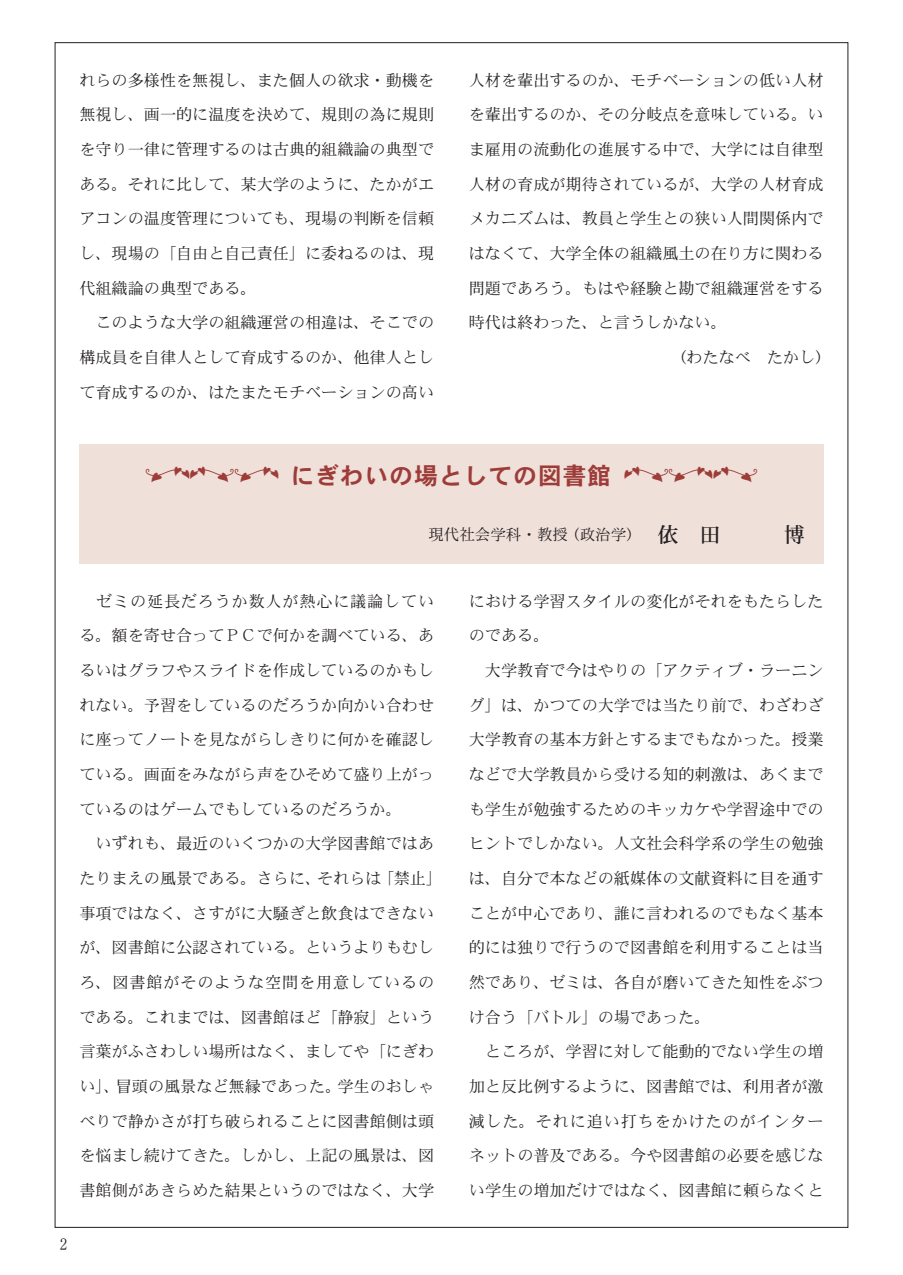
<style>
.page{position:relative;width:903px;height:1275px;background:#fff}
.page>*{position:absolute;margin:0;border:0;box-sizing:border-box;transform-origin:0 0}
.t1{font:23.62px "DFHS Gothic Std W7";letter-spacing:.05em;color:#9e3c39}
.t2{font:21px "DFHS Mincho Std W5";color:#231f20}
.t3{font:17.68px "DFHS Mincho Std W3";color:#231f20;scale:.84 1}
.t4{font:16.1px/34.6px "DFHS Mincho Std W3";color:#231f20;text-align:justify}
.t5{font:15.58px "DFHS Mincho Std W3";color:#231f20}
.s1{font-family:"Kfon"}
.s2{font-family:"DFHS Mincho Std W5";font-size:21px}
</style>
<div class="page">
<div style="left:79px;top:444px;width:744px;height:119px;background:#efe0d9"></div>
<p class="t4" style="left:79px;top:62px;width:356px">れらの多様性を無視し、また個人の欲求・動機を無視し、画一的に温度を決めて、規則の為に規則を守り一律に管理するのは古典的組織論の典型である。それに比して、某大学のように、たかがエアコンの温度管理についても、現場の判断を信頼し、現場の「自由と自己責任」に委ねるのは、現代組織論の典型である。</p>
<p class="t4" style="left:79px;top:305px;width:356px;text-indent:16px">このような大学の組織運営の相違は、そこでの構成員を自律人として育成するのか、他律人として育成するのか、はたまたモチベーションの高い</p>
<p class="t4" style="left:469px;top:62px;width:356px">人材を輩出するのか、モチベーションの低い人材</p>
<p class="t4" style="left:469px;top:97px;width:356px">を輩出するのか、その分岐点を意味している。い</p>
<p class="t4" style="left:469px;top:132px;width:356px">ま雇用の流動化の進展する中で、大学には自律型</p>
<p class="t4" style="left:469px;top:166px;width:356px">人材の育成が期待されているが、大学の人材育成</p>
<p class="t4" style="left:469px;top:201px;width:356px">メカニズムは、教員と学生との狭い人間関係内で</p>
<p class="t4" style="left:469px;top:236px;width:356px">はなくて、大学全体の組織風土の在り方に関わる</p>
<p class="t4" style="left:469px;top:270px;width:356px">問題であろう。もはや経験と勘で組織運営をする</p>
<p class="t4" style="left:469px;top:305px;width:259px">時代は終わった、と言うしかない。</p>
<p class="t4" style="left:670px;top:340px;width:163px">（わたなべ たかし）</p>
<h1 class="t1" style="left:146px;top:463px;width:613px"><span class="s1">NNN</span> にぎわいの場としての図書館 <span class="s1">NNN</span></h1>
<p class="t5" style="left:428px;top:526px;width:294px">現代社会学科・教授（政治学） <span class="s2">依 田</span></p>
<h2 class="t2" style="left:784px;top:523px;width:23px">博</h2>
<p class="t4" style="left:79px;top:583px;width:356px;text-indent:17px">ゼミの延長だろうか数人が熱心に議論している。額を寄せ合ってＰＣで何かを調べている、あるいはグラフやスライドを作成しているのかもしれない。予習をしているのだろうか向かい合わせに座ってノートを見ながらしきりに何かを確認している。画面をみながら声をひそめて盛り上がっているのはゲームでもしているのだろうか。</p>
<p class="t4" style="left:79px;top:826px;width:364px;text-align:center">いずれも、最近のいくつかの大学図書館ではあ<br>たりまえの風景である。さらに、それらは「禁止」事項ではなく、さすがに大騒ぎと飲食はできないが、図書館に公認されている。というよりもむしろ、図書館がそのような空間を用意しているのである。これまでは、図書館ほど「静寂」という言葉がふさわしい場所はなく、ましてや「にぎわい」、冒頭の風景など無縁であった。学生のおしゃべりで静かさが打ち破られることに図書館側は頭を悩まし続けてきた。しかし、上記の風景は、図書館側があきらめた結果というのではなく、大学</p>
<p class="t3" style="left:60px;top:1234px;width:11px">2</p>
<p class="t4" style="left:469px;top:583px;width:356px">における学習スタイルの変化がそれをもたらしたのである。</p>
<p class="t4" style="left:469px;top:652px;width:356px;text-indent:16px">大学教育で今はやりの「アクティブ・ラーニング」は、かつての大学では当たり前で、わざわざ大学教育の基本方針とするまでもなかった。授業などで大学教員から受ける知的刺激は、あくまでも学生が勉強するためのキッカケや学習途中でのヒントでしかない。人文社会科学系の学生の勉強は、自分で本などの紙媒体の文献資料に目を通すことが中心であり、誰に言われるのでもなく基本的には独りで行うので図書館を利用することは当然であり、ゼミは、各自が磨いてきた知性をぶつけ合う「バトル」の場であった。</p>
<p class="t4" style="left:469px;top:1034px;width:356px;text-indent:16px">ところが、学習に対して能動的でない学生の増加と反比例するように、図書館では、利用者が激減した。それに追い打ちをかけたのがインターネットの普及である。今や図書館の必要を感じない学生の増加だけではなく、図書館に頼らなくと</p>
</div>
